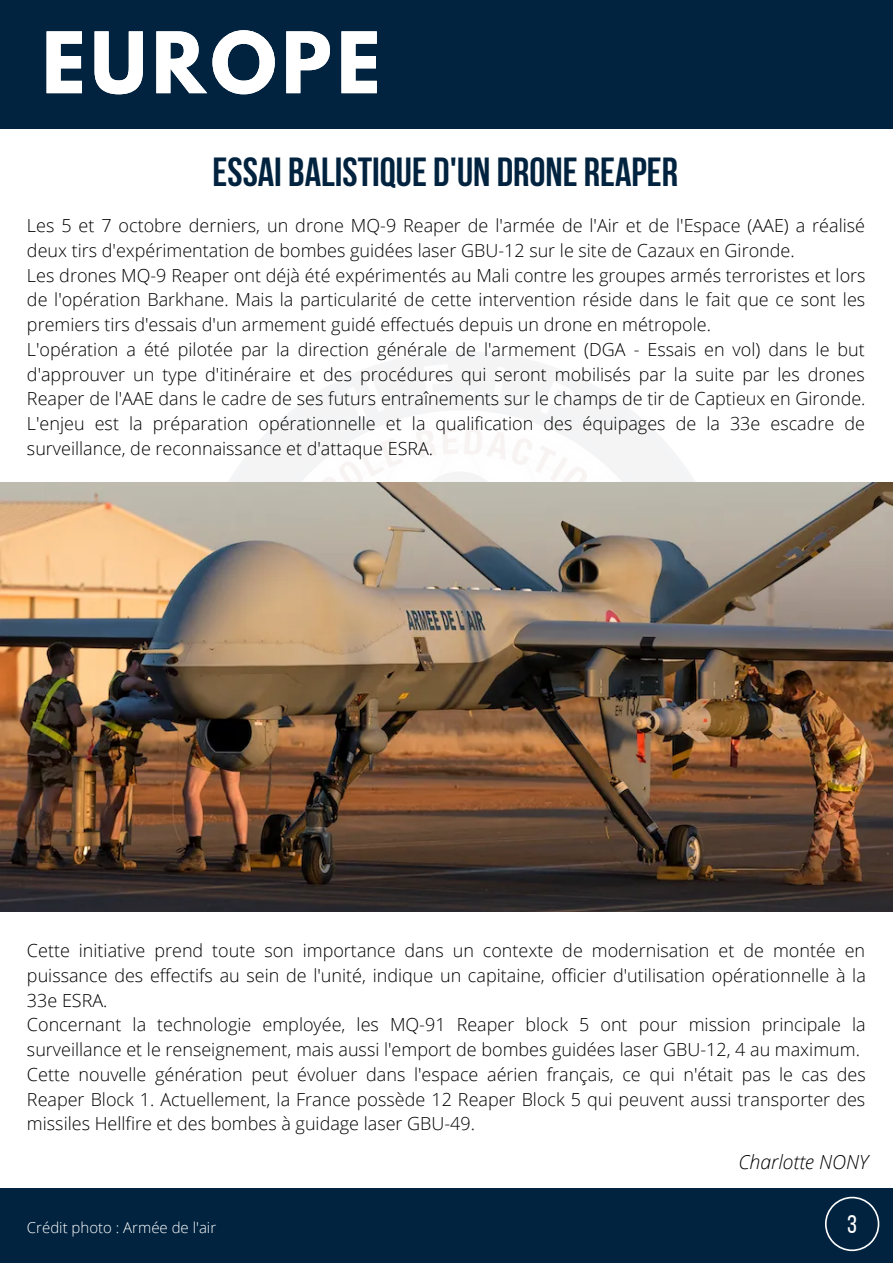
<style>
.page{position:relative;width:893px;height:1264px;background:#fff}
.page>*{position:absolute;margin:0;border:0;box-sizing:border-box;transform-origin:0 0}
.t1{font:700 75px "League Spartan";letter-spacing:.07em;color:#fff}
.t2{font:700 40.5px "Bebas Neue";color:#01233f}
.t3{font:25.5px "Bebas Neue";color:#fff}
.t4{font:italic 300 19.5px "Open Sans";color:#000}
.t5{font:300 18px/24.8px "Open Sans";color:#000}
.t6{font:300 15px "Open Sans";color:#fff}
</style>
<div class="page">
<div style="left:0;top:1187px;width:892px;height:75px;background:#01233f"></div>
<div style="left:0;top:0;width:892px;height:128px;background:#01233f"></div>
<svg style="left:825px;top:1196px;width:54px;height:55px"></svg>
<img style="left:0;top:482px;width:892px;height:429px">
<h1 class="t1" style="left:42px;top:26px;width:340px">EUROPE</h1>
<h2 class="t2" style="left:213px;top:156px;width:467px">ESSAI BALISTIQUE D'UN DRONE REAPER</h2>
<p class="t5" style="left:27px;top:213px;width:840px">Les 5 et 7 octobre derniers, un drone MQ-9 Reaper de l'armée de l'Air et de l'Espace (AAE) a réalisé deux tirs d'expérimentation de bombes guidées laser GBU-12 sur le site de Cazaux en Gironde.<br>Les drones MQ-9 Reaper ont déjà été expérimentés au Mali contre les groupes armés terroristes et lors de l'opération Barkhane. Mais la particularité de cette intervention réside dans le fait que ce sont les premiers tirs d'essais d'un armement guidé effectués depuis un drone en métropole.<br>L'opération a été pilotée par la direction générale de l'armement (DGA - Essais en vol) dans le but d'approuver un type d'itinéraire et des procédures qui seront mobilisés par la suite par les drones Reaper de l'AAE dans le cadre de ses futurs entraînements sur le champs de tir de Captieux en Gironde.<br>L'enjeu est la préparation opérationnelle et la qualification des équipages de la 33e escadre de surveillance, de reconnaissance et d'attaque ESRA.</p>
<p class="t5" style="left:27px;top:937px;width:840px">Cette initiative prend toute son importance dans un contexte de modernisation et de montée en puissance des effectifs au sein de l'unité, indique un capitaine, officier d'utilisation opérationnelle à la 33e ESRA.<br>Concernant la technologie employée, les MQ-91 Reaper block 5 ont pour mission principale la surveillance et le renseignement, mais aussi l'emport de bombes guidées laser GBU-12, 4 au maximum.<br>Cette nouvelle génération peut évoluer dans l'espace aérien français, ce qui n'était pas le cas des Reaper Block 1. Actuellement, la France possède 12 Reaper Block 5 qui peuvent aussi transporter des missiles Hellfire et des bombes à guidage laser GBU-49.</p>
<p class="t4" style="left:738px;top:1148px;width:131px">Charlotte NONY</p>
<p class="t6" style="left:27px;top:1216px;width:191px">Crédit photo : Armée de l'air</p>
<h3 class="t3" style="left:847px;top:1214px;width:11px">3</h3>
</div>
